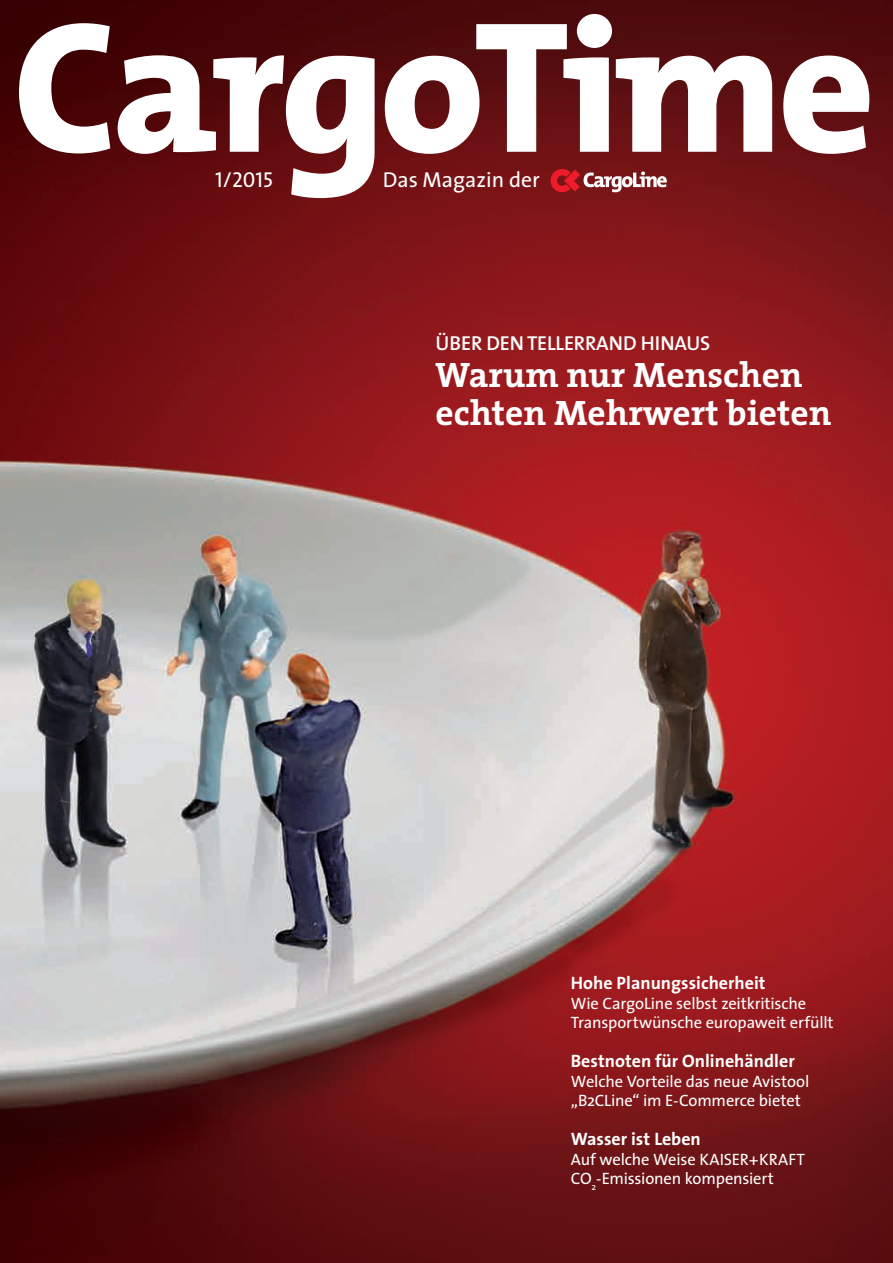
<style>
.page{position:relative;width:893px;height:1263px;background:#fff}
.page>*{position:absolute;margin:0;border:0;box-sizing:border-box;transform-origin:0 0}
.t1{font:700 35.55px/37.2px "The Serif";color:#fff}
.t2{font:21.6px "The Sans";color:#fff}
.t3{font:21.6px "The Sans Caps";color:#fff}
.t4{font:600 20.25px "The Sans";letter-spacing:.01em;color:#fff}
.t5{font:700 18px "The Sans";color:#fff}
.t6{font:16.5px/19.5px "The Sans";letter-spacing:-.01em;color:#fff}
</style>
<div class="page">
<img style="left:0;top:0;width:893px;height:1263px">
<svg style="left:19px;top:14px;width:850px;height:184px"></svg>
<svg style="left:550px;top:169px;width:117px;height:23px"></svg>
<h2 class="t3" style="left:215px;top:162px;width:59px">1/2015</h2>
<h2 class="t2" style="left:383px;top:162px;width:159px">Das Magazin der</h2>
<p class="t4" style="left:436px;top:327px;width:276px">ÜBER DEN TELLERRAND HINAUS</p>
<h1 class="t1" style="left:436px;top:356px;width:398px">Warum nur Menschen echten Mehrwert bieten</h1>
<p class="t5" style="left:571px;top:968px;width:196px">Hohe Planungssicherheit</p>
<p class="t6" style="left:571px;top:993px;width:264px">Wie CargoLine selbst zeitkritische<br>Transportwünsche europaweit erfüllt</p>
<p class="t5" style="left:571px;top:1046px;width:225px">Bestnoten für Onlinehändler</p>
<p class="t6" style="left:571px;top:1071px;width:240px">Welche Vorteile das neue Avistool „B2CLine“ im E-Commerce bietet</p>
<p class="t5" style="left:571px;top:1124px;width:131px">Wasser ist Leben</p>
<p class="t6" style="left:571px;top:1149px;width:233px">Auf welche Weise Kaiser+Kraft<br>CO<sub>2</sub>-Emissionen kompensiert</p>
</div>
